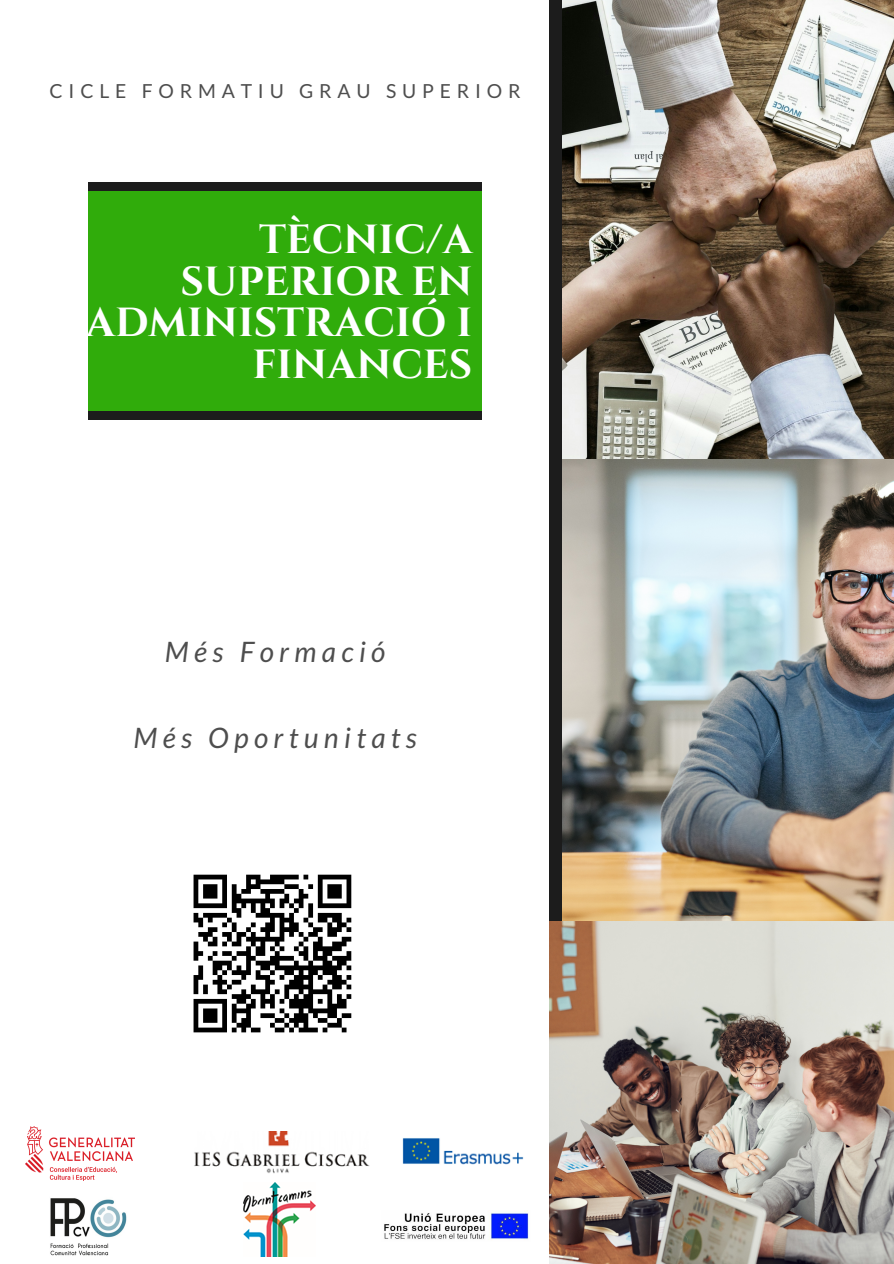
<style>
.page{position:relative;width:894px;height:1264px;background:#fff}
.page>*{position:absolute;margin:0;border:0;box-sizing:border-box;transform-origin:0 0}
.t1{font:700 40.5px/41.7px "Cinzel";color:#fff;text-align:right}
.t2{font:italic 28.2px "Lato";letter-spacing:.19em;color:#4e4e4e}
.t3{font:19.35px "Lato";letter-spacing:.3em;color:#4e4e4e}
</style>
<div class="page">
<img style="left:561px;top:0;width:332px;height:921px">
<div style="left:549px;top:0;width:12px;height:1263px;background:#1c1c1c"></div>
<div style="left:88px;top:191px;width:393px;height:224px;background:#2cab06"></div>
<div style="left:89px;top:182px;width:392px;height:8px;background:#1c1c1c"></div>
<div style="left:89px;top:411px;width:392px;height:8px;background:#1c1c1c"></div>
<svg style="left:193px;top:874px;width:158px;height:158px"></svg>
<img style="left:25px;top:1126px;width:109px;height:54px">
<img style="left:384px;top:1210px;width:145px;height:30px">
<img style="left:194px;top:1131px;width:176px;height:42px">
<img style="left:402px;top:1138px;width:122px;height:27px">
<img style="left:243px;top:1182px;width:72px;height:74px">
<img style="left:50px;top:1198px;width:77px;height:57px">
<img style="left:549px;top:921px;width:344px;height:342px">
<p class="t3" style="left:49px;top:79px;width:472px">CICLE FORMATIU GRAU SUPERIOR</p>
<p class="t1" style="left:86px;top:220px;width:387px">TÈCNIC/A<br>SUPERIOR EN<br>ADMINISTRACIÓ I<br>FINANCES</p>
<p class="t2" style="left:165px;top:634px;width:222px">Més Formació</p>
<p class="t2" style="left:133px;top:720px;width:285px">Més Oportunitats</p>
</div>
